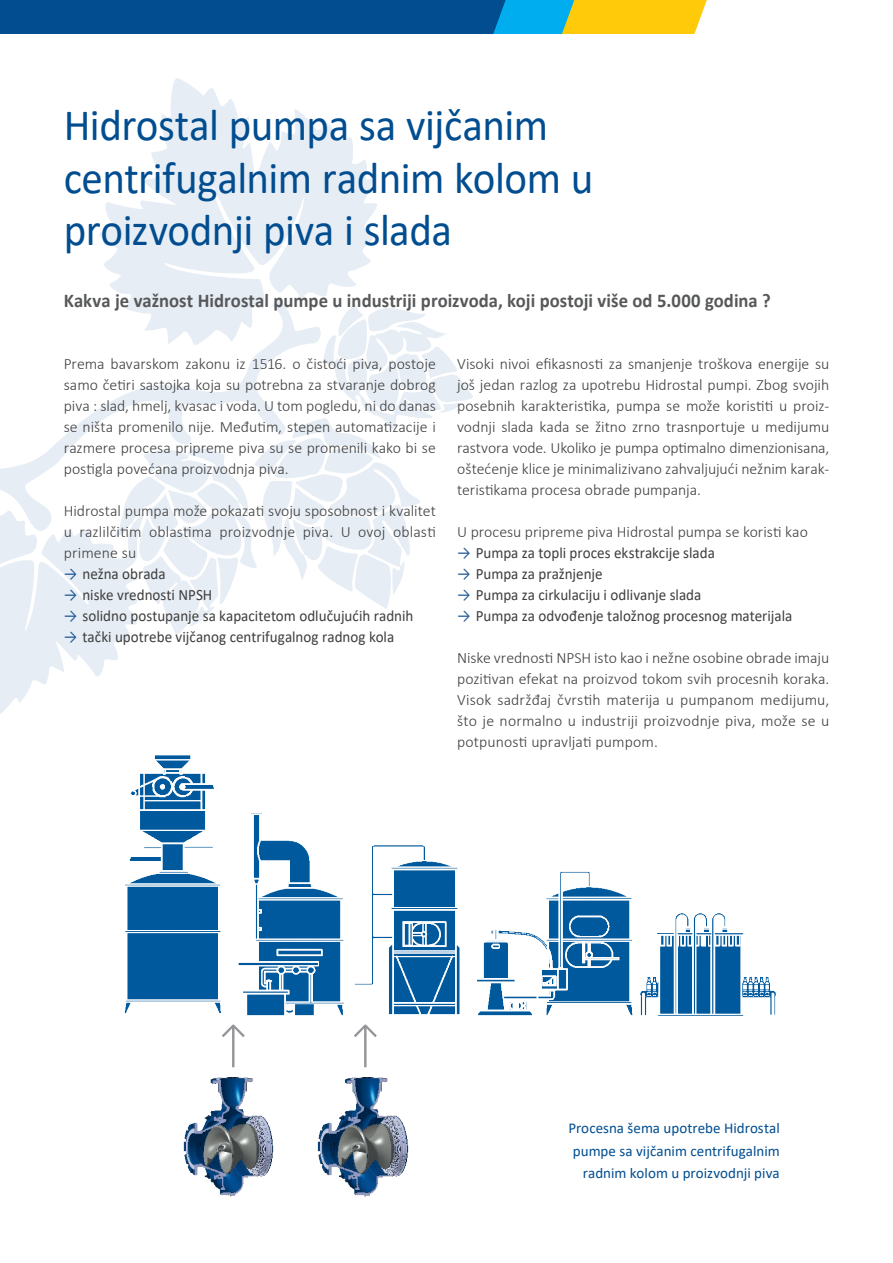
<style>
.page{position:relative;width:893px;height:1263px;background:#fff}
.page>*{position:absolute;margin:0;border:0;box-sizing:border-box;transform-origin:0 0}
.Hidrostal_Hauptitel{font:45px/52.5px "Calibri";letter-spacing:-.01em;color:#014d90;scale:.96 1}
.Histrostal_Lead{font:700 19.5px "Calibri";letter-spacing:.005em;color:#57585a;scale:.96 1}
.Hidrostal_Lauftext{font:300 15.75px/21px "Calibri";letter-spacing:.005em;color:#3e3e3f;text-align:justify}
.t1{font:15.75px "Calibri";color:#3e3e3f;scale:.96 1}
.Hidrostal_Legende_Bl{font:15px/22.5px "Calibri";color:#014d90;text-align:right}
.s1{color:#1f5898}
</style>
<div class="page">
<img style="left:124px;top:755px;width:652px;height:261px">
<img style="left:183px;top:1077px;width:91px;height:120px">
<img style="left:317px;top:1077px;width:92px;height:120px">
<svg style="left:99px;top:78px;width:278px;height:220px;fill:#e6edf4"></svg>
<svg style="left:128px;top:298px;width:154px;height:5px"></svg>
<svg style="left:0;top:303px;width:473px;height:411px"></svg>
<svg style="left:222px;top:1024px;width:23px;height:43px"></svg>
<svg style="left:354px;top:1024px;width:23px;height:43px"></svg>
<svg style="left:0;top:0;width:707px;height:34px;background:#326f81"></svg>
<p class="Hidrostal_Hauptitel" style="left:64px;top:98px;width:553px">Hidrostal pumpa sa vijčanim centrifugalnim radnim kolom u</p>
<p class="Hidrostal_Hauptitel" style="left:64px;top:203px;width:406px">proizvodnji piva i slada</p>
<p class="Histrostal_Lead" style="left:64px;top:287px;width:738px">Kakva je važnost Hidrostal pumpe u industriji proizvoda, koji postoji više od 5.000 godina ?</p>
<p class="Hidrostal_Lauftext" style="left:64px;top:353px;width:374px">Prema bavarskom zakonu iz 1516. o čistoći piva, postoje samo četiri sastojka koja su potrebna za stvaranje dobrog piva : slad, hmelj, kvasac i voda. U tom pogledu, ni do danas se ništa promenilo nije. Međutim, stepen automatizacije i razmere procesa pripreme piva su se promenili kako bi se postigla povećana proizvodnja piva.</p>
<p class="Hidrostal_Lauftext" style="left:64px;top:500px;width:374px">Hidrostal pumpa može pokazati svoju sposobnost i kvalitet u razlilčitim oblastima proizvodnje piva. U ovoj oblasti primene su</p>
<p class="t1" style="left:64px;top:563px;width:108px"><span class="s1">→</span> nežna obrada</p>
<p class="t1" style="left:64px;top:584px;width:156px"><span class="s1">→</span> niske vrednosti NPSH</p>
<p class="t1" style="left:64px;top:605px;width:366px"><span class="s1">→</span> solidno postupanje sa kapacitetom odlučujućih radnih</p>
<p class="t1" style="left:64px;top:626px;width:346px"><span class="s1">→</span> tački upotrebe vijčanog centrifugalnog radnog kola</p>
<p class="Hidrostal_Lauftext" style="left:457px;top:353px;width:374px">Visoki nivoi efikasnosti za smanjenje troškova energije su još jedan razlog za upotrebu Hidrostal pumpi. Zbog svojih posebnih karakteristika, pumpa se može koristiti u proiz&shy;vodnji slada kada se žitno zrno trasnportuje u medijumu rastvora vode. Ukoliko je pumpa optimalno dimenzionisana, oštećenje klice je minimalizivano zahvaljujući nežnim karak&shy;teristikama procesa obrade pumpanja.</p>
<p class="Hidrostal_Lauftext" style="left:457px;top:521px;width:352px">U procesu pripreme piva Hidrostal pumpa se koristi kao</p>
<p class="t1" style="left:457px;top:542px;width:270px"><span class="s1">→</span> Pumpa za topli proces ekstrakcije slada</p>
<p class="t1" style="left:457px;top:563px;width:153px"><span class="s1">→</span> Pumpa za pražnjenje</p>
<p class="t1" style="left:457px;top:584px;width:256px"><span class="s1">→</span> Pumpa za cirkulaciju i odlivanje slada</p>
<p class="t1" style="left:457px;top:605px;width:351px"><span class="s1">→</span> Pumpa za odvođenje taložnog procesnog materijala</p>
<p class="Hidrostal_Lauftext" style="left:457px;top:647px;width:374px">Niske vrednosti NPSH isto kao i nežne osobine obrade imaju pozitivan efekat na proizvod tokom svih procesnih koraka.<br>Visok sadržđaj čvrstih materija u pumpanom medijumu, što je normalno u industriji proizvodnje piva, može se u potpunosti upravljati pumpom.</p>
<p class="Hidrostal_Legende_Bl" style="left:568px;top:1117px;width:213px">Procesna šema upotrebe Hidrostal pumpe sa vijčanim centrifugalnim radnim kolom u proizvodnji piva</p>
</div>
